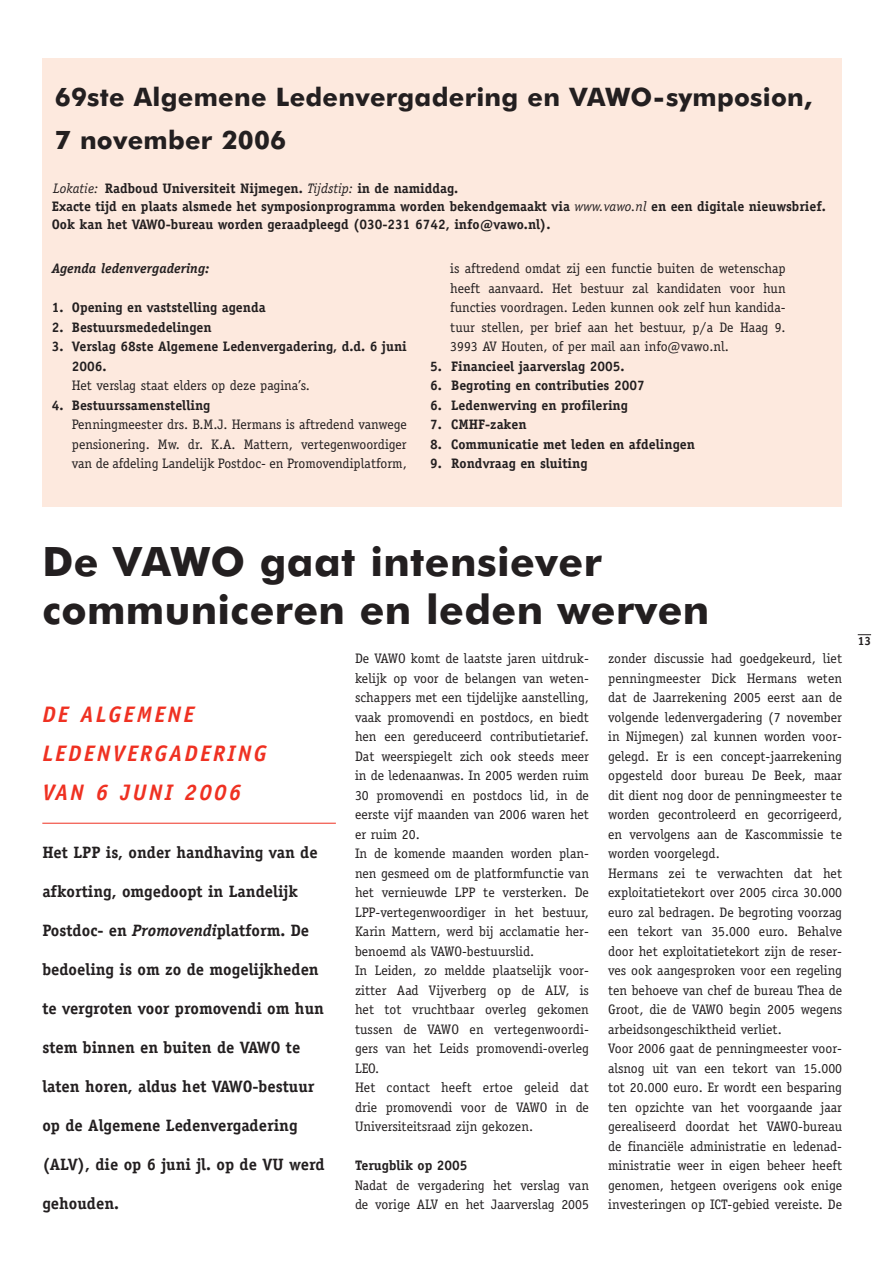
<style>
.page{position:relative;width:893px;height:1263px;background:#fff}
.page>*{position:absolute;margin:0;border:0;box-sizing:border-box;transform-origin:0 0}
.t1{font:700 40.5px/48px "Futura BT";letter-spacing:.01em;color:#231f20}
.t2{font:700 25.5px/43.5px "Futura BT";letter-spacing:.01em;color:#231f20}
.t3{font:italic 700 22.5px/39px "Officina Sans";letter-spacing:.1em;color:#ef3122}
.t4{font:700 16.5px "Officina Serif";color:#231f20}
.t5{font:13.8px/19.5px "Officina Serif";color:#231f20}
.t6{font:700 13.8px/18px "Officina Serif";color:#231f20}
.t7{font:italic 700 13.8px "Officina Serif";color:#231f20}
.t8{font:700 12px "Officina Serif";color:#231f20}
.s1{font-weight:400;font-style:italic}
.s2{font-style:italic}
</style>
<div class="page">
<svg style="left:857px;top:634px;width:14px;height:1px"></svg>
<div style="left:42px;top:59px;width:800px;height:448px;background:#fde9de"></div>
<hr style="left:42px;top:823px;width:294px;height:1px;background:#ef3122">
<h2 class="t2" style="left:55px;top:77px;width:758px">69ste Algemene Ledenvergadering en VAWO-symposion,<br>7 november 2006</h2>
<p class="t6" style="left:52px;top:180px;width:775px"><span class="s1">Lokatie:</span> Radboud Universiteit Nijmegen. <span class="s1">Tijdstip:</span> in de namiddag.<br>Exacte tijd en plaats alsmede het symposionprogramma worden bekendgemaakt via <span class="s1">www.vawo.nl</span> en een digitale nieuwsbrief.<br>Ook kan het VAWO-bureau worden geraadpleegd (030-231 6742, info@vawo.nl).</p>
<p class="t7" style="left:52px;top:263px;width:159px">Agenda ledenvergadering:</p>
<p class="t6" style="left:52px;top:300px;width:215px">1. Opening en vaststelling agenda</p>
<p class="t6" style="left:52px;top:319px;width:161px">2. Bestuursmededelingen</p>
<p class="t6" style="left:72px;top:338px;width:336px;line-height:19.5px;text-indent:-20px">3. Verslag 68ste Algemene Ledenvergadering, d.d. 6 juni<br>2006.</p>
<p class="t5" style="left:72px;top:377px;width:239px">Het verslag staat elders op deze pagina’s.</p>
<p class="t6" style="left:52px;top:397px;width:160px">4. Bestuurssamenstelling</p>
<p class="t5" style="left:72px;top:416px;width:336px;text-align:justify">Penningmeester drs. B.M.J. Hermans is aftredend vanwege pensionering. Mw. dr. K.A. Mattern, vertegenwoordiger van de afdeling Landelijk Postdoc- en Promovendiplatform,</p>
<p class="t5" style="left:450px;top:260px;width:337px;text-align:justify">is aftredend omdat zij een functie buiten de wetenschap heeft aanvaard. Het bestuur zal kandidaten voor hun functies voordragen. Leden kunnen ook zelf hun kandida&shy;tuur stellen, per brief aan het bestuur, p/a De Haag 9.<br>3993 AV Houten, of per mail aan info@vawo.nl.</p>
<p class="t6" style="left:430px;top:358px;width:196px">5. Financieel jaarverslag 2005.</p>
<p class="t6" style="left:430px;top:378px;width:216px">6. Begroting en contributies 2007</p>
<p class="t6" style="left:430px;top:397px;width:199px">6. Ledenwerving en profilering</p>
<p class="t6" style="left:430px;top:417px;width:98px">7. CMHF-zaken</p>
<p class="t6" style="left:430px;top:436px;width:266px">8. Communicatie met leden en afdelingen</p>
<p class="t6" style="left:430px;top:456px;width:159px">9. Rondvraag en sluiting</p>
<h1 class="t1" style="left:42px;top:541px;width:668px">De VAWO gaat intensiever communiceren en leden werven</h1>
<h3 class="t3" style="left:42px;top:696px;width:226px">DE ALGEMENE<br>LEDENVERGADERING<br>VAN 6 JUNI 2006</h3>
<p class="t4" style="left:42px;top:846px;width:277px">Het LPP is, onder handhaving van de</p>
<p class="t4" style="left:42px;top:885px;width:257px">afkorting, omgedoopt in Landelijk</p>
<p class="t4" style="left:42px;top:924px;width:268px">Postdoc- en <span class="s2">Promovendi</span>platform. De</p>
<p class="t4" style="left:42px;top:963px;width:278px">bedoeling is om zo de mogelijkheden</p>
<p class="t4" style="left:42px;top:1002px;width:283px">te vergroten voor promovendi om hun</p>
<p class="t4" style="left:42px;top:1041px;width:259px">stem binnen en buiten de VAWO te</p>
<p class="t4" style="left:42px;top:1080px;width:274px">laten horen, aldus het VAWO-bestuur</p>
<p class="t4" style="left:42px;top:1119px;width:257px">op de Algemene Ledenvergadering</p>
<p class="t4" style="left:42px;top:1158px;width:284px">(ALV), die op 6 juni jl. op de VU werd</p>
<p class="t4" style="left:42px;top:1197px;width:78px">gehouden.</p>
<p class="t5" style="left:355px;top:650px;width:235px">De VAWO komt de laatste jaren uitdruk&shy;kelijk op voor de belangen van weten&shy;schappers met een tijdelijke aanstelling, vaak promovendi en postdocs, en biedt hen een gereduceerd contributietarief.<br>Dat weerspiegelt zich ook steeds meer in de ledenaanwas. In 2005 werden ruim 30 promovendi en postdocs lid, in de eerste vijf maanden van 2006 waren het er ruim 20.<br>In de komende maanden worden plan&shy;nen gesmeed om de platformfunctie van het vernieuwde LPP te versterken. De LPP-vertegenwoordiger in het bestuur, Karin Mattern, werd bij acclamatie her&shy;benoemd als VAWO-bestuurslid.<br>In Leiden, zo meldde plaatselijk voor&shy;zitter Aad Vijverberg op de ALV, is het tot vruchtbaar overleg gekomen tussen de VAWO en vertegenwoordi&shy;gers van het Leids promovendi-overleg LEO.<br>Het contact heeft ertoe geleid dat drie promovendi voor de VAWO in de Universiteitsraad zijn gekozen.</p>
<p class="t6" style="left:355px;top:1158px;width:114px">Terugblik op 2005</p>
<p class="t5" style="left:355px;top:1176px;width:235px">Nadat de vergadering het verslag van de vorige ALV en het Jaarverslag 2005</p>
<p class="t5" style="left:608px;top:650px;width:235px">zonder discussie had goedgekeurd, liet penningmeester Dick Hermans weten dat de Jaarrekening 2005 eerst aan de volgende ledenvergadering (7 november in Nijmegen) zal kunnen worden voor&shy;gelegd. Er is een concept-jaarrekening opgesteld door bureau De Beek, maar dit dient nog door de penningmeester te worden gecontroleerd en gecorrigeerd, en vervolgens aan de Kascommissie te worden voorgelegd.<br>Hermans zei te verwachten dat het exploitatietekort over 2005 circa 30.000 euro zal bedragen. De begroting voorzag een tekort van 35.000 euro. Behalve door het exploitatietekort zijn de reser&shy;ves ook aangesproken voor een regeling ten behoeve van chef de bureau Thea de Groot, die de VAWO begin 2005 wegens arbeidsongeschiktheid verliet.<br>Voor 2006 gaat de penningmeester voor&shy;alsnog uit van een tekort van 15.000 tot 20.000 euro. Er wordt een besparing ten opzichte van het voorgaande jaar gerealiseerd doordat het VAWO-bureau de financiële administratie en ledenad&shy;ministratie weer in eigen beheer heeft genomen, hetgeen overigens ook enige investeringen op ICT-gebied vereiste. De</p>
<p class="t8" style="left:857px;top:636px;width:15px">13</p>
</div>
